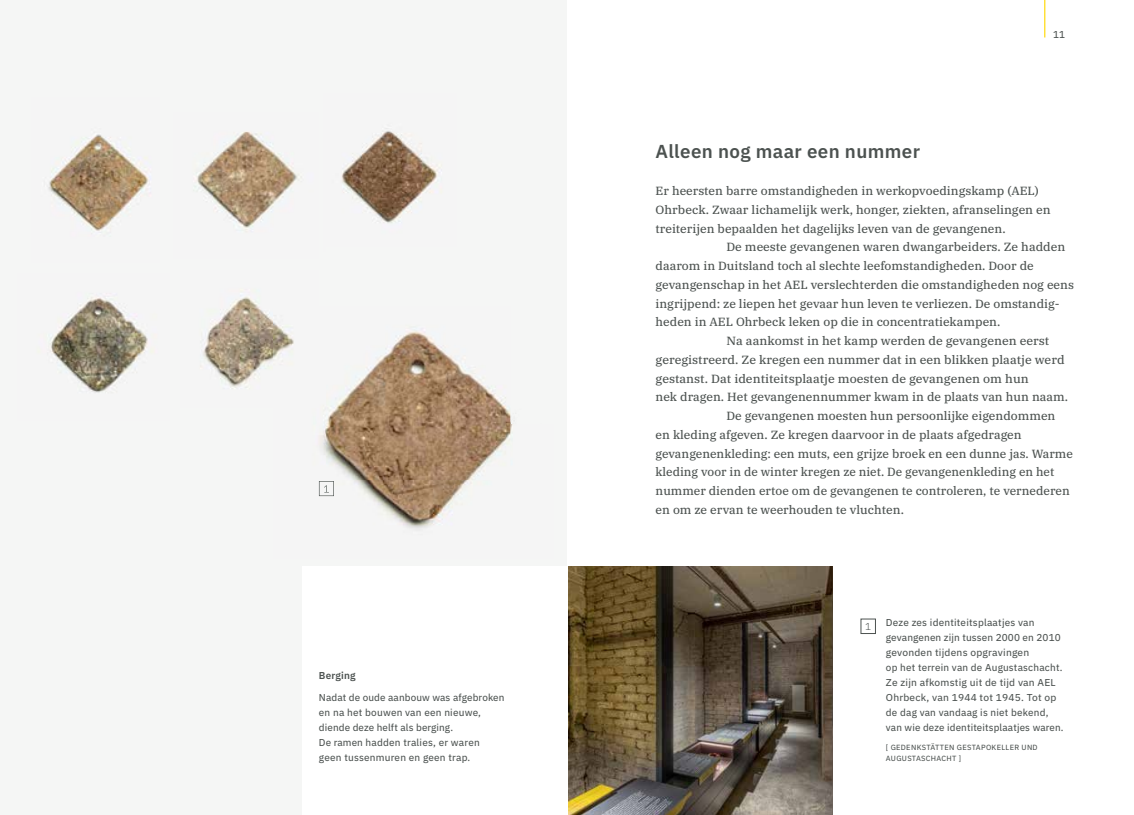
<style>
.page{position:relative;width:1134px;height:815px;background:#fff}
.page>*{position:absolute;margin:0;border:0;box-sizing:border-box;transform-origin:0 0}
.t1{font:600 18.75px "IBM Plex Sans";letter-spacing:.02em;color:#4c5250}
.t2{font:11.88px "IBM Plex Serif Text";color:#4c5250}
.t3{font:300 10.12px "IBM Plex Sans";color:#4c5250}
.t4{font:10px/15px "IBM Plex Sans Text";letter-spacing:.02em;color:#4c5250}
.t5{font:600 10px "IBM Plex Sans";letter-spacing:.02em;color:#4c5250}
.t6{font:7.5px/11.2px "IBM Plex Sans Text";letter-spacing:.04em;color:#4c5250}
</style>
<div class="page">
<div style="left:0;top:0;width:567px;height:815px;background:#f5f6f5"></div>
<img style="left:568px;top:567px;width:265px;height:248px">
<div style="left:302px;top:567px;width:265px;height:248px;background:#fff"></div>
<img style="left:48px;top:134px;width:100px;height:97px">
<img style="left:194px;top:131px;width:105px;height:99px">
<img style="left:342px;top:128px;width:95px;height:95px">
<img style="left:50px;top:297px;width:103px;height:96px">
<img style="left:203px;top:297px;width:71px;height:91px">
<img style="left:318px;top:424px;width:195px;height:106px">
<img style="left:326px;top:331px;width:184px;height:149px">
<img style="left:319px;top:481px;width:15px;height:15px">
<img style="left:274px;top:323px;width:20px;height:35px">
<div style="left:861px;top:619px;width:15px;height:15px;border:1px solid #4c5250"></div>
<hr style="left:1044px;top:0;width:1px;height:38px;background:#ffdb16">
<p class="t5" style="left:319px;top:667px;width:38px">Berging</p>
<p class="t4" style="left:319px;top:689px;width:187px">Nadat de oude aanbouw was afgebroken en na het bouwen van een nieuwe, diende deze helft als berging.<br>De ramen hadden tralies, er waren geen tussenmuren en geen trap.</p>
<p class="t4" style="left:1053px;top:26px;width:13px">11</p>
<h1 class="t1" style="left:656px;top:136px;width:266px">Alleen nog maar een nummer</h1>
<p class="t2" style="left:656px;top:182px;width:385px">Er heersten barre omstandigheden in werkopvoedingskamp (AEL)</p>
<p class="t2" style="left:656px;top:200px;width:397px">Ohrbeck. Zwaar lichamelijk werk, honger, ziekten, afranselingen en</p>
<p class="t2" style="left:656px;top:219px;width:352px">treiterijen bepaalden het dagelijks leven van de gevangenen.</p>
<p class="t2" style="left:726px;top:238px;width:340px">De meeste gevangenen waren dwangarbeiders. Ze hadden</p>
<p class="t2" style="left:656px;top:257px;width:380px">daarom in Duitsland toch al slechte leefomstandig heden. Door de</p>
<p class="t2" style="left:656px;top:275px;width:420px">gevangenschap in het AEL verslechterden die omstandigheden nog eens</p>
<p class="t2" style="left:656px;top:294px;width:405px">ingrijpend: ze liepen het gevaar hun leven te verliezen. De omstandig-</p>
<p class="t2" style="left:656px;top:313px;width:346px">heden in AEL Ohrbeck leken op die in concentratiekampen.</p>
<p class="t2" style="left:726px;top:332px;width:324px">Na aankomst in het kamp werden de gevangenen eerst</p>
<p class="t2" style="left:656px;top:350px;width:410px">geregistreerd. Ze kregen een nummer dat in een blikken plaatje werd</p>
<p class="t2" style="left:656px;top:369px;width:375px">gestanst. Dat identiteitsplaatje moesten de gevangenen om hun</p>
<p class="t2" style="left:656px;top:388px;width:414px">nek dragen. Het gevangenennummer kwam in de plaats van hun naam.</p>
<p class="t2" style="left:726px;top:407px;width:330px">De gevangenen moesten hun persoonlijke eigendommen</p>
<p class="t2" style="left:656px;top:425px;width:368px">en kleding afgeven. Ze kregen daarvoor in de plaats afgedragen</p>
<p class="t2" style="left:656px;top:444px;width:419px">gevangenenkleding: een muts, een grijze broek en een dunne jas. Warme</p>
<p class="t2" style="left:656px;top:463px;width:400px">kleding voor in de winter kregen ze niet. De gevangenenkleding en het</p>
<p class="t2" style="left:656px;top:482px;width:416px">nummer dienden ertoe om de gevangenen te controleren, te vernederen</p>
<p class="t2" style="left:656px;top:500px;width:250px">en om ze ervan te weerhouden te vluchten.</p>
<p class="t3" style="left:865px;top:619px;width:8px">1</p>
<p class="t4" style="left:886px;top:614px;width:179px">Deze zes identiteitsplaatjes van gevangenen zijn tussen 2000 en 2010 gevonden tijdens opgravingen<br>op het terrein van de Augustaschacht.<br>Ze zijn afkomstig uit de tijd van AEL Ohrbeck, van 1944 tot 1945. Tot op de dag van vandaag is niet bekend, van wie deze identiteitsplaatjes waren.</p>
<p class="t6" style="left:886px;top:741px;width:153px">[ GEDENKSTÄTTEN GESTAPOKELLER UND<br>AUGUSTASCHACHT ]</p>
</div>
